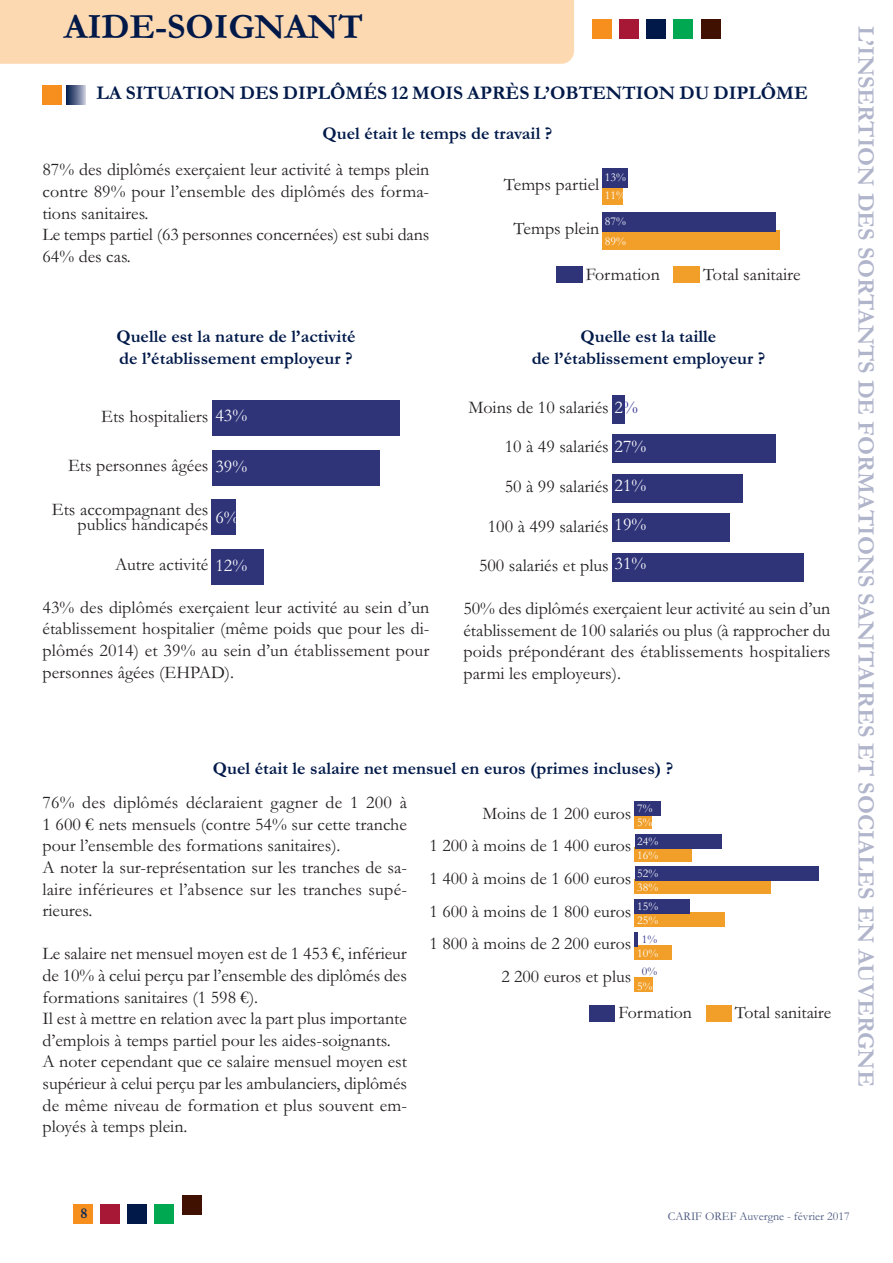
<style>
.page{position:relative;width:893px;height:1263px;background:#fff}
.page>*{position:absolute;margin:0;border:0;box-sizing:border-box;transform-origin:0 0}
.t1{font:700 36px "Garamond";color:#001949}
.t2{font:700 24px "Garamond";color:#b1b5cb}
.t3{font:700 19.5px "Garamond";color:#001949}
.t4{font:18px/21.6px "Garamond";color:#231f20}
.t5{font:700 18px/21.6px "Garamond";color:#001949}
.t6{font:18px "Garamond";color:#fff}
.t7{font:17.85px "Garamond";color:#231f20}
.t8{font:700 15px "Garamond";color:#0d2955}
.t9{font:12px "Garamond";color:#4b5980}
.t10{font:12px/20.1px "Garamond";color:#fff}
.t11{font:11.85px/13.8px "Garamond";color:#fff}
.t12{font:11.85px "Garamond";color:#2e3092}
.t13{font:11.85px "Garamond";color:#2f357a}
.s1{color:#fff}
.s2{color:#2e3092}
</style>
<div class="page">
<div style="left:0;top:0;width:574px;height:64px;background:#fdd9b2"></div>
<div style="left:592px;top:20px;width:20px;height:19px;background:#f68f1e"></div>
<div style="left:619px;top:20px;width:20px;height:19px;background:#a61836"></div>
<div style="left:646px;top:20px;width:20px;height:19px;background:#001949"></div>
<div style="left:673px;top:20px;width:20px;height:19px;background:#00a851"></div>
<div style="left:701px;top:19px;width:19px;height:20px;background:#401000"></div>
<div style="left:43px;top:85px;width:19px;height:19px;background:#f68f1e"></div>
<div style="left:66px;top:85px;width:20px;height:19px;background:linear-gradient(to right,#001444,#bbbdd2)"></div>
<div style="left:74px;top:1204px;width:19px;height:19px;background:#f68f1e"></div>
<div style="left:101px;top:1204px;width:19px;height:19px;background:#a61836"></div>
<div style="left:128px;top:1204px;width:19px;height:19px;background:#001949"></div>
<div style="left:155px;top:1204px;width:19px;height:19px;background:#00a851"></div>
<div style="left:182px;top:1195px;width:19px;height:19px;background:#401000"></div>
<div style="left:602px;top:186px;width:21px;height:19px;background:#f29f29"></div>
<div style="left:602px;top:230px;width:178px;height:19px;background:#f29f29"></div>
<div style="left:602px;top:168px;width:26px;height:19px;background:#2f3479"></div>
<div style="left:602px;top:212px;width:174px;height:20px;background:#2f3479"></div>
<div style="left:674px;top:266px;width:26px;height:17px;background:#f29f29"></div>
<div style="left:556px;top:267px;width:26px;height:16px;background:#2f3479"></div>
<div style="left:212px;top:400px;width:188px;height:36px;background:#2f3479"></div>
<div style="left:212px;top:450px;width:167px;height:35px;background:#2f3479"></div>
<div style="left:212px;top:499px;width:24px;height:36px;background:#2f3479"></div>
<div style="left:212px;top:549px;width:52px;height:35px;background:#2f3479"></div>
<div style="left:612px;top:395px;width:12px;height:28px;background:#2f3479"></div>
<div style="left:612px;top:434px;width:164px;height:29px;background:#2f3479"></div>
<div style="left:612px;top:474px;width:131px;height:28px;background:#2f3479"></div>
<div style="left:612px;top:514px;width:118px;height:28px;background:#2f3479"></div>
<div style="left:612px;top:553px;width:192px;height:29px;background:#2f3479"></div>
<div style="left:635px;top:814px;width:17px;height:14px;background:#f29f29"></div>
<div style="left:635px;top:847px;width:57px;height:14px;background:#f29f29"></div>
<div style="left:635px;top:879px;width:136px;height:15px;background:#f29f29"></div>
<div style="left:635px;top:912px;width:90px;height:14px;background:#f29f29"></div>
<div style="left:635px;top:945px;width:37px;height:14px;background:#f29f29"></div>
<div style="left:635px;top:977px;width:18px;height:15px;background:#f29f29"></div>
<div style="left:635px;top:801px;width:26px;height:14px;background:#2f3479"></div>
<div style="left:635px;top:834px;width:87px;height:14px;background:#2f3479"></div>
<div style="left:635px;top:866px;width:184px;height:15px;background:#2f3479"></div>
<div style="left:635px;top:899px;width:55px;height:14px;background:#2f3479"></div>
<hr style="left:635px;top:932px;width:3px;height:14px;background:#2f3479">
<div style="left:706px;top:1005px;width:26px;height:16px;background:#f29f29"></div>
<div style="left:589px;top:1005px;width:26px;height:16px;background:#2f3479"></div>
<h1 class="t1" style="left:64px;top:5px;width:301px">AIDE-SOIGNANT</h1>
<p class="t3" style="left:97px;top:81px;width:713px">LA SITUATION DES DIPLÔMÉS 12 MOIS APRÈS L’OBTENTION DU DIPLÔME</p>
<p class="t5" style="left:323px;top:122px;width:231px">Quel était le temps de travail ?</p>
<p class="t4" style="left:43px;top:158px;width:388px">87% des diplômés exerçaient leur activité à temps plein contre 89% pour l’ensemble des diplômés des forma&shy;tions sanitaires.<br>Le temps partiel (63 personnes concernées) est subi dans 64% des cas.</p>
<p class="t10" style="left:605px;top:168px;width:23px;line-height:18.5px">13%<br>11%</p>
<p class="t4" style="left:504px;top:173px;width:97px">Temps partiel</p>
<p class="t10" style="left:605px;top:211px;width:23px">87%<br>89%</p>
<p class="t4" style="left:514px;top:217px;width:87px">Temps plein</p>
<p class="t5" style="left:116px;top:325px;width:241px">Quelle est la nature de l’activité de l’établissement employeur ?</p>
<p class="t4" style="left:101px;top:405px;width:148px">Ets hospitaliers <span class="s1">43%</span></p>
<p class="t4" style="left:68px;top:454px;width:181px">Ets personnes âgées <span class="s1">39%</span></p>
<p class="t4" style="left:52px;top:501px;width:158px;line-height:15px;text-align:right">Ets accompagnant des publics handicapés</p>
<p class="t6" style="left:216px;top:505px;width:25px">6%</p>
<p class="t4" style="left:115px;top:553px;width:133px">Autre activité <span class="s1">12%</span></p>
<p class="t4" style="left:586px;top:263px;width:76px">Formation</p>
<p class="t4" style="left:703px;top:263px;width:99px">Total sanitaire</p>
<p class="t5" style="left:532px;top:325px;width:235px;text-align:center">Quelle est la taille<br>de l’établissement employeur ?</p>
<p class="t4" style="left:468px;top:396px;width:171px">Moins de 10 salariés <span class="s1">2</span><span class="s2">%</span></p>
<p class="t4" style="left:505px;top:435px;width:143px">10 à 49 salariés <span class="s1">27%</span></p>
<p class="t4" style="left:505px;top:475px;width:143px">50 à 99 salariés <span class="s1">21%</span></p>
<p class="t4" style="left:488px;top:515px;width:160px">100 à 499 salariés <span class="s1">19%</span></p>
<p class="t6" style="left:615px;top:552px;width:33px">31%</p>
<p class="t4" style="left:479px;top:554px;width:131px">500 salariés et plus</p>
<p class="t4" style="left:43px;top:596px;width:388px;text-align:justify">43% des diplômés exerçaient leur activité au sein d’un établissement hospitalier (même poids que pour les di&shy;plômés 2014) et 39% au sein d’un établissement pour personnes âgées (EHPAD).</p>
<p class="t4" style="left:463px;top:597px;width:368px;text-align:justify">50% des diplômés exerçaient leur activité au sein d’un établissement de 100 salariés ou plus (à rapprocher du poids prépondérant des établissements hospitaliers parmi les employeurs).</p>
<p class="t5" style="left:213px;top:757px;width:462px">Quel était le salaire net mensuel en euros (primes incluses) ?</p>
<p class="t4" style="left:43px;top:791px;width:366px">76% des diplômés déclaraient gagner de 1 200 à 1 600 € nets mensuels (contre 54% sur cette tranche pour l’ensemble des formations sanitaires).<br>A noter la sur-représentation sur les tranches de sa&shy;laire inférieures et l’absence sur les tranches supé&shy;rieures.</p>
<p class="t4" style="left:43px;top:942px;width:366px">Le salaire net mensuel moyen est de 1 453 €, inférieur de 10% à celui perçu par l’ensemble des diplômés des formations sanitaires (1 598 €).<br>Il est à mettre en relation avec la part plus importante d’emplois à temps partiel pour les aides-soignants.<br>A noter cependant que ce salaire mensuel moyen est supérieur à celui perçu par les ambulanciers, diplômés de même niveau de formation et plus souvent em&shy;ployés à temps plein.</p>
<p class="t11" style="left:637px;top:801px;width:17px">7%<br>5%</p>
<p class="t11" style="left:637px;top:834px;width:22px">24%<br>16%</p>
<p class="t11" style="left:637px;top:866px;width:22px">52%<br>38%</p>
<p class="t11" style="left:637px;top:899px;width:22px">15%<br>25%</p>
<p class="t12" style="left:642px;top:931px;width:17px">1%</p>
<p class="t11" style="left:637px;top:946px;width:22px">10%</p>
<p class="t13" style="left:642px;top:964px;width:17px">0%</p>
<p class="t11" style="left:637px;top:978px;width:17px">5%</p>
<p class="t7" style="left:482px;top:801px;width:150px">Moins de 1 200 euros</p>
<p class="t7" style="left:430px;top:834px;width:203px">1 200 à moins de 1 400 euros</p>
<p class="t7" style="left:430px;top:866px;width:203px">1 400 à moins de 1 600 euros</p>
<p class="t7" style="left:430px;top:899px;width:203px">1 600 à moins de 1 800 euros</p>
<p class="t7" style="left:430px;top:932px;width:203px">1 800 à moins de 2 200 euros</p>
<p class="t7" style="left:501px;top:964px;width:131px">2 200 euros et plus</p>
<p class="t7" style="left:618px;top:1001px;width:75px">Formation</p>
<p class="t7" style="left:735px;top:1001px;width:98px">Total sanitaire</p>
<h2 class="t2" style="left:881px;top:26px;width:1062px;rotate:90deg">L’INSERTION DES SORTANTS DE FORMATIONS SANITAIRES ET SOCIALES EN AUVERGNE</h2>
<p class="t8" style="left:80px;top:1204px;width:9px">8</p>
<p class="t9" style="left:668px;top:1208px;width:183px">CARIF OREF Auvergne - février 2017</p>
</div>
